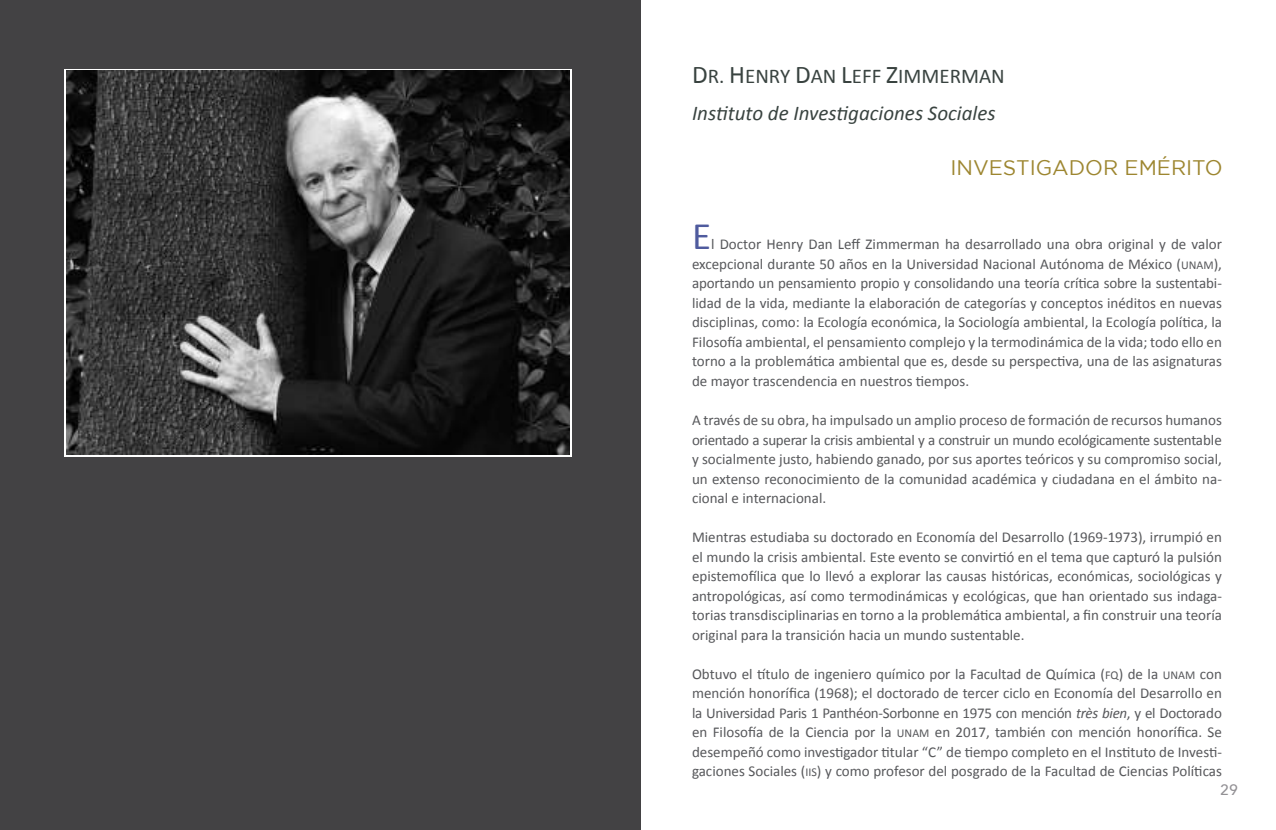
<style>
.page{position:relative;width:1276px;height:830px;background:#fff}
.page>*{position:absolute;margin:0;border:0;box-sizing:border-box;transform-origin:0 0}
.t1{font:39px "Calibri";color:#4f5b9e}
.t2{font:italic 21px/36.6px "Calibri";color:#394340}
.t3{font:21px "Gotham";color:#9d8630}
.t4{font:15px/19.5px "Calibri";color:#57585b;text-align:justify}
.t5{font:500 15px "Avenir Next";color:#939195}
.s1{font-style:normal;font-size:25.5px}
.s2{font-style:normal}
.s3{font-size:12px}
.s4{font-style:italic}
</style>
<div class="page">
<div style="left:0;top:0;width:640px;height:829px;background:#434244"></div>
<svg style="left:64px;top:69px;width:508px;height:387px;background:#b1b1b1"></svg>
<img style="left:67px;top:71px;width:503px;height:383px">
<h2 class="t2" style="left:692px;top:57px;width:314px"><span class="s1">D</span><span class="s2">R.</span> <span class="s1">H</span><span class="s2">ENRY</span> <span class="s1">D</span><span class="s2">AN</span> <span class="s1">L</span><span class="s2">EFF</span> <span class="s1">Z</span><span class="s2">IMMERMAN<br></span>Instituto de Investigaciones Sociales</h2>
<h2 class="t3" style="left:950px;top:155px;width:274px">INVESTIGADOR EMÉRITO</h2>
<h1 class="t1" style="left:692px;top:209px;width:21px">E</h1>
<p class="t4" style="left:692px;top:234px;width:531px;text-indent:19px">l Doctor Henry Dan Leff Zimmerman ha desarrollado una obra original y de valor excepcional durante 50 años en la Universidad Nacional Autónoma de México (<span class="s3">UNAM</span>), aportando un pensamiento propio y consolidando una teoría crítica sobre la sustentabi&shy;lidad de la vida, mediante la elaboración de categorías y conceptos inéditos en nuevas disciplinas, como: la Ecología económica, la Sociología ambiental, la Ecología política, la Filosofía ambiental, el pensamiento complejo y la termodinámica de la vida; todo ello en torno a la problemática ambiental que es, desde su perspectiva, una de las asignaturas de mayor trascendencia en nuestros tiempos.</p>
<p class="t4" style="left:692px;top:409px;width:531px">A través de su obra, ha impulsado un amplio proceso de formación de recursos humanos orientado a superar la crisis ambiental y a construir un mundo ecológicamente sustentable y socialmente justo, habiendo ganado, por sus aportes teóricos y su compromiso social, un extenso reconocimiento de la comunidad académica y ciudadana en el ámbito na&shy;cional e internacional.</p>
<p class="t4" style="left:692px;top:526px;width:531px">Mientras estudiaba su doctorado en Economía del Desarrollo (1969-1973), irrumpió en el mundo la crisis ambiental. Este evento se convirtió en el tema que capturó la pulsión epistemofílica que lo llevó a explorar las causas históricas, económicas, sociológicas y antropológicas, así como termodinámicas y ecológicas, que han orientado sus indaga&shy;torias transdisciplinarias en torno a la problemática ambiental, a fin construir una teoría original para la transición hacia un mundo sustentable.</p>
<p class="t4" style="left:692px;top:663px;width:531px">Obtuvo el título de ingeniero químico por la Facultad de Química (<span class="s3">FQ</span>) de la <span class="s3">UNAM</span> con mención honorífica (1968); el doctorado de tercer ciclo en Economía del Desarrollo en la Universidad Paris 1 Panthéon-Sorbonne en 1975 con mención <span class="s4">très bien</span>, y el Doctorado en Filosofía de la Ciencia por la <span class="s3">UNAM</span> en 2017, también con mención honorífica. Se desempeñó como investigador titular “C” de tiempo completo en el Instituto de Investi&shy;gaciones Sociales (<span class="s3">IIS</span>) y como profesor del posgrado de la Facultad de Ciencias Políticas</p>
<p class="t5" style="left:1220px;top:777px;width:19px">29</p>
</div>
